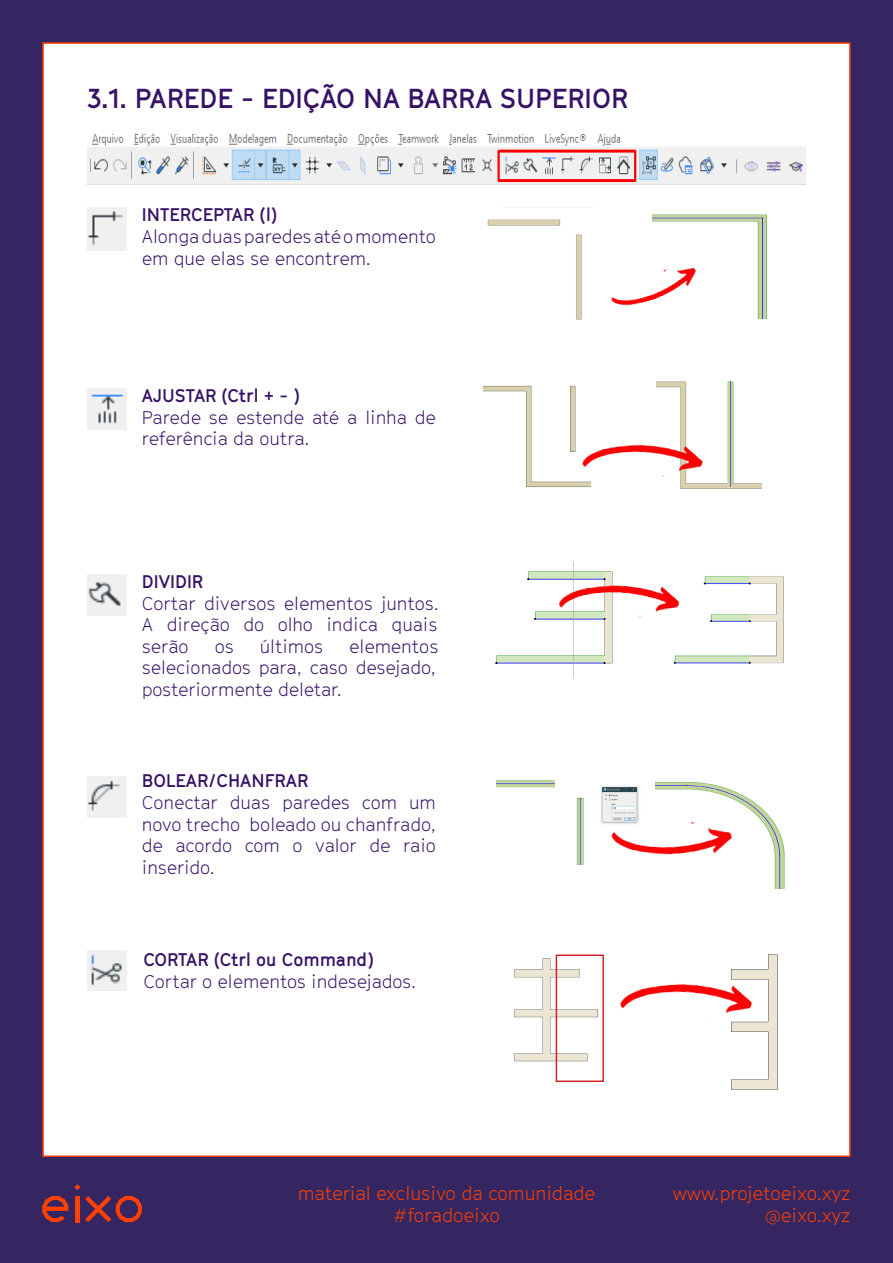
<style>
.page{position:relative;width:893px;height:1263px;background:#fff}
.page>*{position:absolute;margin:0;border:0;box-sizing:border-box;transform-origin:0 0}
.t1{font:700 27px "GT Cinetype";color:#361366}
.t2{font:300 18.6px/22.4px "GT Cinetype";color:#ff4000;text-align:right}
.t3{font:300 18px/21.6px "GT Cinetype";color:#361366}
.t4{font:700 18px "GT Cinetype";color:#361366}
</style>
<div class="page">
<div style="left:0;top:0;width:42px;height:1263px;background:#352662"></div>
<div style="left:851px;top:0;width:42px;height:1263px;background:#352662"></div>
<div style="left:31px;top:0;width:862px;height:42px;background:#352662"></div>
<div style="left:31px;top:1157px;width:862px;height:106px;background:#352662"></div>
<img style="left:87px;top:208px;width:39px;height:43px">
<img style="left:87px;top:389px;width:39px;height:40px">
<img style="left:87px;top:574px;width:39px;height:41px">
<img style="left:88px;top:776px;width:38px;height:41px">
<img style="left:87px;top:950px;width:39px;height:41px">
<img style="left:487px;top:219px;width:95px;height:101px">
<img style="left:653px;top:214px;width:114px;height:104px">
<img style="left:484px;top:385px;width:107px;height:102px">
<img style="left:656px;top:381px;width:105px;height:108px">
<img style="left:495px;top:562px;width:118px;height:116px">
<img style="left:673px;top:576px;width:111px;height:88px">
<img style="left:656px;top:781px;width:129px;height:107px">
<img style="left:497px;top:780px;width:142px;height:84px">
<img style="left:514px;top:954px;width:84px;height:112px">
<img style="left:731px;top:954px;width:47px;height:136px">
<img style="left:611px;top:259px;width:98px;height:56px">
<img style="left:569px;top:434px;width:148px;height:48px">
<img style="left:546px;top:575px;width:147px;height:48px">
<img style="left:598px;top:816px;width:148px;height:48px">
<div style="left:556px;top:954px;width:48px;height:128px;border:2px solid #d1232a"></div>
<img style="left:620px;top:972px;width:147px;height:53px">
<svg style="left:42px;top:1196px;width:26px;height:26px"></svg>
<svg style="left:74px;top:1184px;width:6px;height:6px"></svg>
<hr style="left:75px;top:1196px;width:4px;height:26px;background:#ff4000">
<svg style="left:85px;top:1196px;width:57px;height:26px"></svg>
<img style="left:87px;top:133px;width:719px;height:52px">
<p class="t1" style="left:87px;top:82px;width:542px">3.1. PAREDE - EDIÇÃO NA BARRA SUPERIOR</p>
<p class="t4" style="left:142px;top:204px;width:137px">INTERCEPTAR (l)</p>
<p class="t3" style="left:142px;top:226px;width:295px">Alonga duas paredes até o momento em que elas se encontrem.</p>
<p class="t4" style="left:142px;top:385px;width:159px">AJUSTAR (Ctrl + - )</p>
<p class="t3" style="left:142px;top:406px;width:295px">Parede se estende até a linha de referência da outra.</p>
<p class="t4" style="left:142px;top:571px;width:63px">DIVIDIR</p>
<p class="t3" style="left:142px;top:592px;width:298px;text-align:justify">Cortar diversos elementos juntos.<br>A direção do olho indica quais serão</p>
<p class="t3" style="left:142px;top:635px;width:298px;text-indent:207px">elementos selecionados para, caso desejado, posteriormente deletar.</p>
<p class="t3" style="left:215px;top:635px;width:21px">os</p>
<p class="t3" style="left:260px;top:635px;width:65px">últimos</p>
<p class="t4" style="left:142px;top:770px;width:168px">BOLEAR/CHANFRAR</p>
<p class="t3" style="left:142px;top:792px;width:295px;text-align:justify">Conectar duas paredes com um novo trecho boleado ou chanfrado, de acordo com o valor de raio inserido.</p>
<p class="t4" style="left:143px;top:949px;width:232px">CORTAR (Ctrl ou Command)</p>
<p class="t3" style="left:143px;top:970px;width:274px">Cortar o elementos indesejados.</p>
<p class="t2" style="left:298px;top:1182px;width:299px;text-align:center">material exclusivo da comunidade #foradoeixo</p>
<p class="t2" style="left:673px;top:1182px;width:179px">www.projetoeixo.xyz @eixo.xyz</p>
</div>
